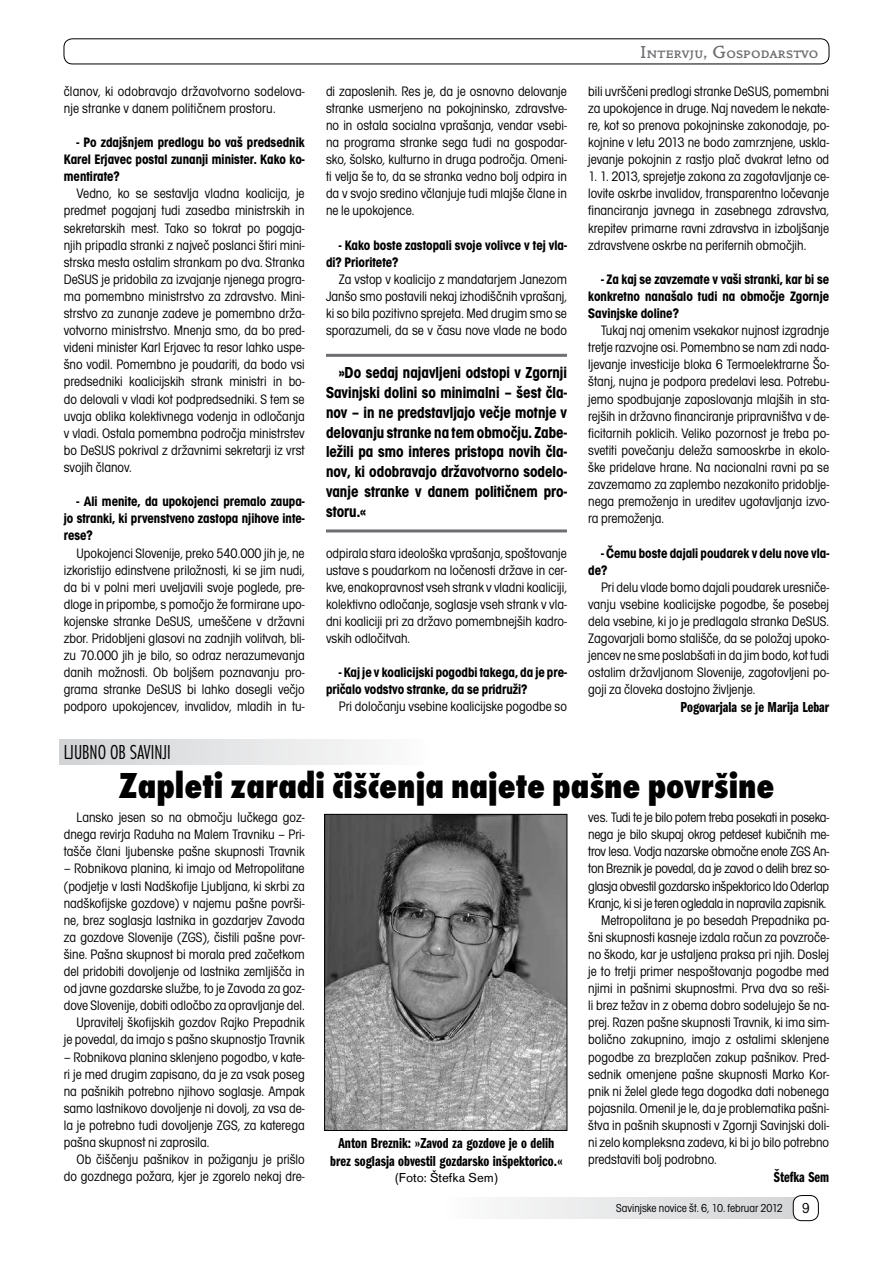
<style>
.page{position:relative;width:893px;height:1263px;background:#fff}
.page>*{position:absolute;margin:0;border:0;box-sizing:border-box;transform-origin:0 0}
.t1{font:37.5px "Futura TEE Extr Bold Cond";color:#000}
.t2{font:21px "Futura TEE Ligh Cond";color:#000}
.t3{font:18px "Golden Typ SC Itc TEE Orig";color:#6d6e71}
.t4{font:700 condensed 16.5px/19.8px "Avant Gar Got Itc TEE";color:#000;text-align:justify}
.t5{font:15px/18px "Franklin Got Itc TEE Demi Comp";color:#000;text-align:center}
.t6{font:condensed 15px "Avant Gar Got Itc TEE";color:#000}
.t7{font:condensed 14.25px/17.1px "Avant Gar Got Itc TEE";color:#000;text-align:justify}
.t8{font:700 condensed 14.25px/17.1px "Avant Gar Got Itc TEE";color:#000;text-align:justify}
.t9{font:condensed 14.25px "Avant Gar Got Itc TEE";letter-spacing:-.02em;color:#000}
.t10{font:13.5px "Accius TEE";color:#000}
.t11{font:condensed 12px "Avant Gar Got Itc TEE";color:#000}
</style>
<div class="page">
<div style="left:443px;top:1197px;width:372px;height:22px;background:linear-gradient(to right,#fdfdfd,#d0d1d3)"></div>
<div style="left:793px;top:1195px;width:25px;height:26px;background:#fff;border-radius:9px"></div>
<div style="left:793px;top:1195px;width:26px;height:26px;border:1px solid #000;border-radius:9px"></div>
<div style="left:64px;top:39px;width:765px;height:25px;border:1px solid #000;border-radius:9px"></div>
<div style="left:60px;top:739px;width:369px;height:26px;background:linear-gradient(to right,#d1d2d4,#fcfcfc)"></div>
<hr style="left:326px;top:354px;width:241px;height:3px;background:#6d6e71">
<hr style="left:326px;top:529px;width:241px;height:3px;background:#6d6e71">
<img style="left:326px;top:816px;width:239px;height:313px">
<div style="left:324px;top:814px;width:243px;height:317px;border:1px solid #000"></div>
<p class="t7" style="left:64px;top:83px;width:242px">članov, ki odobravajo državotvorno sodelova&shy;nje stranke v danem političnem prostoru.</p>
<p class="t8" style="left:64px;top:134px;width:242px;text-indent:13px">- Po zdajšnjem predlogu bo vaš predsednik Karel Erjavec postal zunanji minister. Kako ko&shy;mentirate?</p>
<p class="t7" style="left:64px;top:185px;width:242px;text-indent:13px">Vedno, ko se sestavlja vladna koalicija, je predmet pogajanj tudi zasedba ministrskih in sekretarskih mest. Tako so tokrat po pogaja&shy;njih pripadla stranki z največ poslanci štiri mini&shy;strska mesta ostalim strankam po dva. Stranka DeSUS je pridobila za izvajanje njenega progra&shy;ma pomembno ministrstvo za zdravstvo. Mini&shy;strstvo za zunanje zadeve je pomembno drža&shy;votvorno ministrstvo. Mnenja smo, da bo pred&shy;videni minister Karl Erjavec ta resor lahko uspe&shy;šno vodil. Pomembno je poudariti, da bodo vsi predsedniki koalicijskih strank ministri in bo&shy;do delovali v vladi kot podpredsedniki. S tem se uvaja oblika kolektivnega vodenja in odločanja v vladi. Ostala pomembna področja ministrstev bo DeSUS pokrival z državnimi sekretarji iz vrst svojih članov.</p>
<p class="t8" style="left:64px;top:493px;width:242px;text-indent:13px">- Ali menite, da upokojenci premalo zaupa&shy;jo stranki, ki prvenstveno zastopa njihove inte&shy;rese?</p>
<p class="t7" style="left:64px;top:544px;width:242px;text-indent:13px">Upokojenci Slovenije, preko 540.000 jih je, ne izkoristijo edinstvene priložnosti, ki se jim nudi, da bi v polni meri uveljavili svoje poglede, pre&shy;dloge in pripombe, s pomočjo že formirane upo&shy;kojenske stranke DeSUS, umeščene v državni zbor. Pridobljeni glasovi na zadnjih volitvah, bli&shy;zu 70.000 jih je bilo, so odraz nerazumevanja danih možnosti. Ob boljšem poznavanju pro&shy;grama stranke DeSUS bi lahko dosegli večjo podporo upokojencev, invalidov, mladih in tu-</p>
<p class="t7" style="left:326px;top:83px;width:242px">di zaposlenih. Res je, da je osnovno delovanje stranke usmerjeno na pokojninsko, zdravstve&shy;no in ostala socialna vprašanja, vendar vsebi&shy;na programa stranke sega tudi na gospodar&shy;sko, šolsko, kulturno in druga področja. Omeni&shy;ti velja še to, da se stranka vedno bolj odpira in da v svojo sredino včlanjuje tudi mlajše člane in ne le upokojence.</p>
<p class="t8" style="left:326px;top:236px;width:242px;text-indent:13px">- Kako boste zastopali svoje volivce v tej vla&shy;di? Prioritete?</p>
<p class="t7" style="left:326px;top:271px;width:242px;text-indent:13px">Za vstop v koalicijo z mandatarjem Janezom Janšo smo postavili nekaj izhodiščnih vprašanj, ki so bila pozitivno sprejeta. Med drugim smo se sporazumeli, da se v času nove vlade ne bodo</p>
<p class="t4" style="left:326px;top:363px;width:242px;text-indent:13px">»Do sedaj najavljeni odstopi v Zgornji Savinjski dolini so minimalni – šest čla&shy;nov – in ne predstavljajo večje motnje v delovanju stranke na tem območju. Zabe&shy;ležili pa smo interes pristopa novih čla&shy;nov, ki odobravajo državotvorno sodelo&shy;vanje stranke v danem političnem pro&shy;storu.«</p>
<p class="t7" style="left:326px;top:544px;width:242px">odpirala stara ideološka vprašanja, spoštovanje ustave s poudarkom na ločenosti države in cer&shy;kve, enakopravnost vseh strank v vladni koaliciji, kolektivno odločanje, soglasje vseh strank v vla&shy;dni koaliciji pri za državo pomembnejših kadro&shy;vskih odločitvah.</p>
<p class="t8" style="left:326px;top:664px;width:242px;text-indent:13px">- Kaj je v koalicijski pogodbi takega, da je pre&shy;pričalo vodstvo stranke, da se pridruži?</p>
<p class="t7" style="left:339px;top:698px;width:230px">Pri določanju vsebine koalicijske pogodbe so</p>
<p class="t3" style="left:640px;top:42px;width:180px">Intervju, Gospodarstvo</p>
<p class="t7" style="left:588px;top:83px;width:242px">bili uvrščeni predlogi stranke DeSUS, pomembni za upokojence in druge. Naj navedem le nekate&shy;re, kot so prenova pokojninske zakonodaje, po&shy;kojnine v letu 2013 ne bodo zamrznjene, uskla&shy;jevanje pokojnin z rastjo plač dvakrat letno od</p>
<p class="t7" style="left:588px;top:168px;width:242px">1. 1. 2013, sprejetje zakona za zagotavljanje ce&shy;lovite oskrbe invalidov, transparentno ločevanje financiranja javnega in zasebnega zdravstva, krepitev primarne ravni zdravstva in izboljšanje zdravstvene oskrbe na perifernih območjih.</p>
<p class="t8" style="left:588px;top:270px;width:242px;text-indent:13px">- Za kaj se zavzemate v vaši stranki, kar bi se konkretno nanašalo tudi na območje Zgornje Savinjske doline?</p>
<p class="t7" style="left:588px;top:322px;width:242px;text-indent:13px">Tukaj naj omenim vsekakor nujnost izgradnje tretje razvojne osi. Pomembno se nam zdi nada&shy;ljevanje investicije bloka 6 Termoelektrarne Šo&shy;štanj, nujna je podpora predelavi lesa. Potrebu&shy;jemo spodbujanje zaposlovanja mlajših in sta&shy;rejših in državno financiranje pripravništva v de&shy;ficitarnih poklicih. Veliko pozornost je treba po&shy;svetiti povečanju deleža samooskrbe in ekolo&shy;ške pridelave hrane. Na nacionalni ravni pa se zavzemamo za zaplembo nezakonito pridoblje&shy;nega premoženja in ureditev ugotavljanja izvo&shy;ra premoženja.</p>
<p class="t8" style="left:588px;top:544px;width:242px;text-indent:13px">- Čemu boste dajali poudarek v delu nove vla&shy;de?</p>
<p class="t7" style="left:588px;top:579px;width:242px;text-indent:13px">Pri delu vlade bomo dajali poudarek uresniče&shy;vanju vsebine koalicijske pogodbe, še posebej dela vsebine, ki jo je predlagala stranka DeSUS.<br>Zagovarjali bomo stališče, da se položaj upoko&shy;jencev ne sme poslabšati in da jim bodo, kot tudi ostalim državljanom Slovenije, zagotovljeni po&shy;goji za človeka dostojno življenje.</p>
<p class="t5" style="left:681px;top:698px;width:150px">Pogovarjala se je Marija Lebar</p>
<h2 class="t2" style="left:64px;top:740px;width:109px">LJUBNO OB SAVINJI</h2>
<h1 class="t1" style="left:118px;top:765px;width:658px">Zapleti zaradi čiščenja najete pašne površine</h1>
<p class="t7" style="left:64px;top:809px;width:242px;text-indent:13px">Lansko jesen so na območju lučkega goz&shy;dnega revirja Raduha na Malem Travniku – Pri&shy;tašče člani ljubenske pašne skupnosti Travnik</p>
<p class="t7" style="left:64px;top:860px;width:242px;text-align:right">– Robnikova planina, ki imajo od Metropolitane (podjetje v lasti Nadškofije Ljubljana, ki skrbi za nadškofijske gozdove) v najemu pašne površi&shy;ne, brez soglasja lastnika in gozdarjev Zavoda za gozdove Slovenije (ZGS), čistili pašne povr&shy;šine. Pašna skupnost bi morala pred začetkom del pridobiti dovoljenje od lastnika zemljišča in od javne gozdarske službe, to je Zavoda za goz&shy;dove Slovenije, dobiti odločbo za opravljanje del.<br>Upravitelj škofijskih gozdov Rajko Prepadnik<br>je povedal, da imajo s pašno skupnostjo Travnik</p>
<p class="t7" style="left:64px;top:1048px;width:242px">– Robnikova planina sklenjeno pogodbo, v kate&shy;ri je med drugim zapisano, da je za vsak poseg na pašnikih potrebno njihovo soglasje. Ampak samo lastnikovo dovoljenje ni dovolj, za vsa de&shy;la je potrebno tudi dovoljenje ZGS, za katerega pašna skupnost ni zaprosila.</p>
<p class="t7" style="left:64px;top:1151px;width:242px;text-align:right">Ob čiščenju pašnikov in požiganju je prišlo do gozdnega požara, kjer je zgorelo nekaj dre-</p>
<p class="t5" style="left:330px;top:1134px;width:234px">Anton Breznik: »Zavod za gozdove je o delih brez soglasja obvestil gozdarsko inšpektorico.«</p>
<p class="t10" style="left:395px;top:1170px;width:104px">(Foto: Štefka Sem)</p>
<p class="t9" style="left:588px;top:809px;width:242px">ves. Tudi te je bilo potem treba posekati in poseka-</p>
<p class="t9" style="left:588px;top:826px;width:242px">nega je bilo skupaj okrog petdeset kubičnih me-</p>
<p class="t9" style="left:588px;top:844px;width:242px">trov lesa. Vodja nazarske območne enote ZGS An-</p>
<p class="t9" style="left:588px;top:861px;width:242px">ton Breznik je povedal, da je zavod o delih brez so-</p>
<p class="t9" style="left:588px;top:878px;width:242px">glasja obvestil gozdarsko inšpektorico Ido Oderlap</p>
<p class="t9" style="left:588px;top:895px;width:240px">Kranjc, ki si je teren ogledala in napravila zapisnik.</p>
<p class="t7" style="left:601px;top:912px;width:230px">Metropolitana je po besedah Prepadnika pa-</p>
<p class="t7" style="left:588px;top:929px;width:242px">šni skupnosti kasneje izdala račun za povzroče-</p>
<p class="t7" style="left:588px;top:946px;width:242px">no škodo, kar je ustaljena praksa pri njih. Doslej</p>
<p class="t7" style="left:588px;top:963px;width:242px">je to tretji primer nespoštovanja pogodbe med</p>
<p class="t7" style="left:588px;top:980px;width:242px">njimi in pašnimi skupnostmi. Prva dva so reši-</p>
<p class="t7" style="left:588px;top:997px;width:242px">li brez težav in z obema dobro sodelujejo še na-</p>
<p class="t7" style="left:588px;top:1014px;width:242px">prej. Razen pašne skupnosti Travnik, ki ima sim-</p>
<p class="t7" style="left:588px;top:1031px;width:242px">bolično zakupnino, imajo z ostalimi sklenjene</p>
<p class="t7" style="left:588px;top:1048px;width:242px">pogodbe za brezplačen zakup pašnikov. Pred-</p>
<p class="t7" style="left:588px;top:1065px;width:242px">sednik omenjene pašne skupnosti Marko Kor-</p>
<p class="t7" style="left:588px;top:1083px;width:242px">pnik ni želel glede tega dogodka dati nobenega</p>
<p class="t7" style="left:588px;top:1100px;width:242px">pojasnila. Omenil je le, da je problematika pašni-</p>
<p class="t7" style="left:588px;top:1117px;width:242px">štva in pašnih skupnosti v Zgornji Savinjski doli-</p>
<p class="t7" style="left:588px;top:1134px;width:242px">ni zelo kompleksna zadeva, ki bi jo bilo potrebno</p>
<p class="t7" style="left:588px;top:1151px;width:130px">predstaviti bolj podrobno.</p>
<p class="t5" style="left:774px;top:1168px;width:57px">Štefka Sem</p>
<p class="t11" style="left:616px;top:1201px;width:168px">Savinjske novice št. 6, 10. februar 2012</p>
<p class="t6" style="left:802px;top:1199px;width:9px">9</p>
</div>
